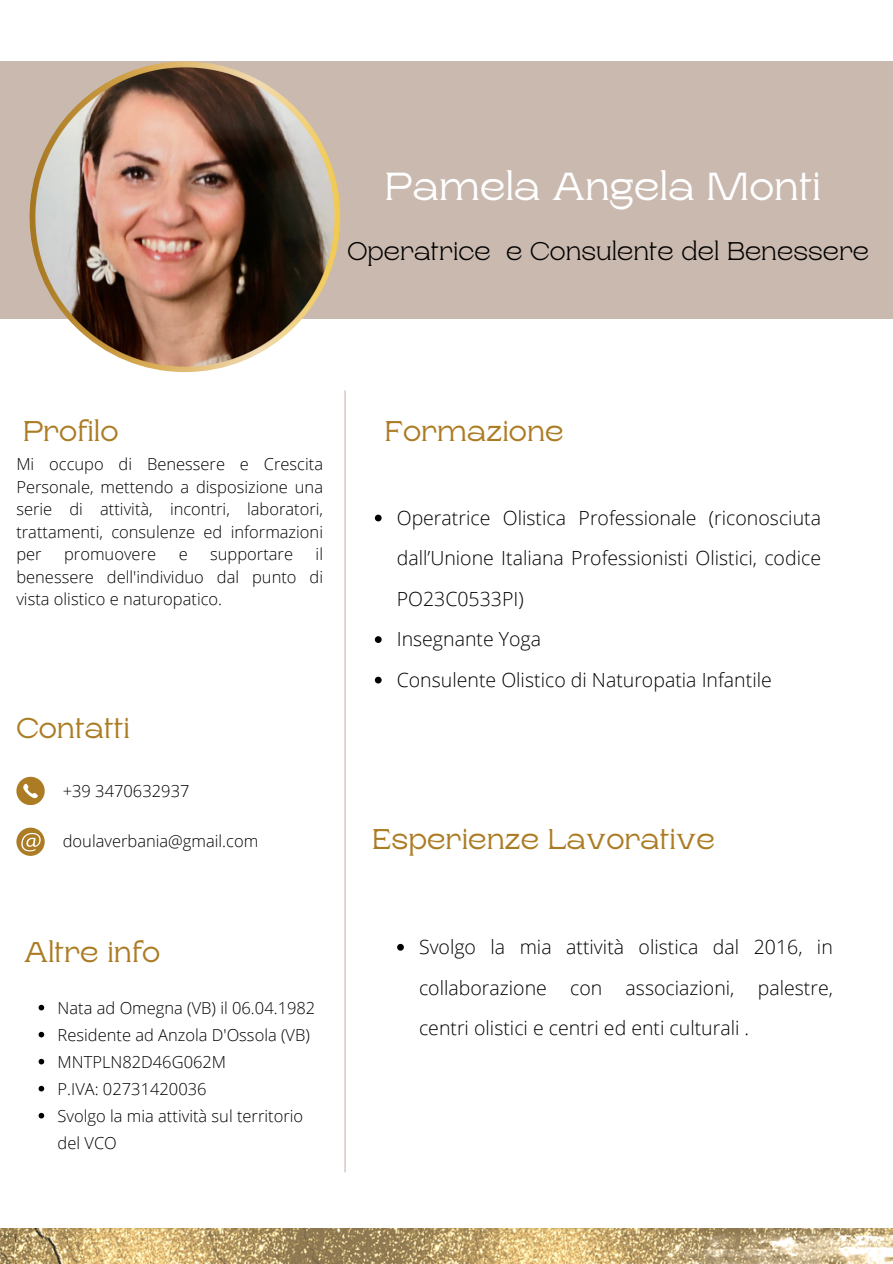
<style>
.page{position:relative;width:893px;height:1264px;background:#fff}
.page>*{position:absolute;margin:0;border:0;box-sizing:border-box;transform-origin:0 0}
.t1{font:39px "Rasputin";color:#fff}
.t2{font:28.5px "Rasputin";color:#ac7c24}
.t3{font:300 25.5px "Rasputin";color:#000}
.t4{font:300 19.5px/40.5px "Open Sans";color:#000;text-align:justify}
.t5{font:300 16.5px/22.5px "Open Sans";color:#000;text-align:justify}
</style>
<div class="page">
<div style="left:0;top:61px;width:892px;height:258px;background:#cab9af"></div>
<hr style="left:344px;top:390px;width:1px;height:782px;background:#cab9af">
<svg style="left:16px;top:827px;width:29px;height:28px"></svg>
<svg style="left:16px;top:776px;width:29px;height:29px"></svg>
<img style="left:30px;top:61px;width:310px;height:311px">
<img style="left:0;top:1228px;width:892px;height:35px">
<svg style="left:39px;top:1004px;width:5px;height:6px"></svg>
<svg style="left:39px;top:1031px;width:5px;height:6px"></svg>
<svg style="left:39px;top:1058px;width:5px;height:6px"></svg>
<svg style="left:39px;top:1085px;width:5px;height:6px"></svg>
<svg style="left:39px;top:1112px;width:5px;height:6px"></svg>
<svg style="left:375px;top:514px;width:6px;height:7px"></svg>
<svg style="left:375px;top:636px;width:6px;height:7px"></svg>
<svg style="left:375px;top:676px;width:6px;height:7px"></svg>
<svg style="left:397px;top:943px;width:7px;height:7px"></svg>
<p class="t1" style="left:385px;top:165px;width:438px">Pamela Angela Monti</p>
<p class="t3" style="left:347px;top:237px;width:523px">Operatrice e Consulente del Benessere</p>
<p class="t2" style="left:23px;top:415px;width:97px">Profilo</p>
<h2 class="t2" style="left:385px;top:415px;width:180px">Formazione</h2>
<p class="t5" style="left:16px;top:452px;width:308px">Mi occupo di Benessere e Crescita Personale, mettendo a disposizione una serie di attività, incontri, laboratori, trattamenti, consulenze ed informazioni per</p>
<p class="t5" style="left:16px;top:542px;width:308px;text-indent:299px">il benessere dell'individuo dal punto di vista olistico e naturopatico.</p>
<p class="t5" style="left:64px;top:542px;width:93px">promuovere</p>
<p class="t5" style="left:179px;top:542px;width:11px">e</p>
<p class="t5" style="left:210px;top:542px;width:84px">supportare</p>
<h2 class="t2" style="left:16px;top:712px;width:115px">Contatti</h2>
<p class="t5" style="left:63px;top:779px;width:128px">+39 3470632937</p>
<p class="t5" style="left:63px;top:829px;width:197px">doulaverbania@gmail.com</p>
<p class="t2" style="left:24px;top:936px;width:137px">Altre info</p>
<h2 class="t5" style="left:58px;top:996px;width:259px">Nata ad Omegna (VB) il 06.04.1982</h2>
<p class="t5" style="left:58px;top:1023px;width:254px">Residente ad Anzola D'Ossola (VB)</p>
<p class="t5" style="left:58px;top:1050px;width:170px">MNTPLN82D46G062M</p>
<p class="t5" style="left:58px;top:1077px;width:150px">P.IVA: 02731420036</p>
<p class="t5" style="left:58px;top:1101px;width:247px;line-height:27px">Svolgo la mia attività sul territorio del VCO</p>
<h2 class="t4" style="left:397px;top:497px;width:426px">Operatrice Olistica Professionale (riconosciuta dall’Unione Italiana Professionisti Olistici, codice PO23C0533PI)</h2>
<p class="t4" style="left:397px;top:618px;width:146px">Insegnante Yoga</p>
<p class="t4" style="left:397px;top:659px;width:376px">Consulente Olistico di Naturopatia Infantile</p>
<p class="t2" style="left:372px;top:823px;width:344px">Esperienze Lavorative</p>
<p class="t4" style="left:419px;top:926px;width:415px">Svolgo la mia attività olistica dal 2016, in collaborazione con associazioni, palestre, centri olistici e centri ed enti culturali .</p>
</div>
